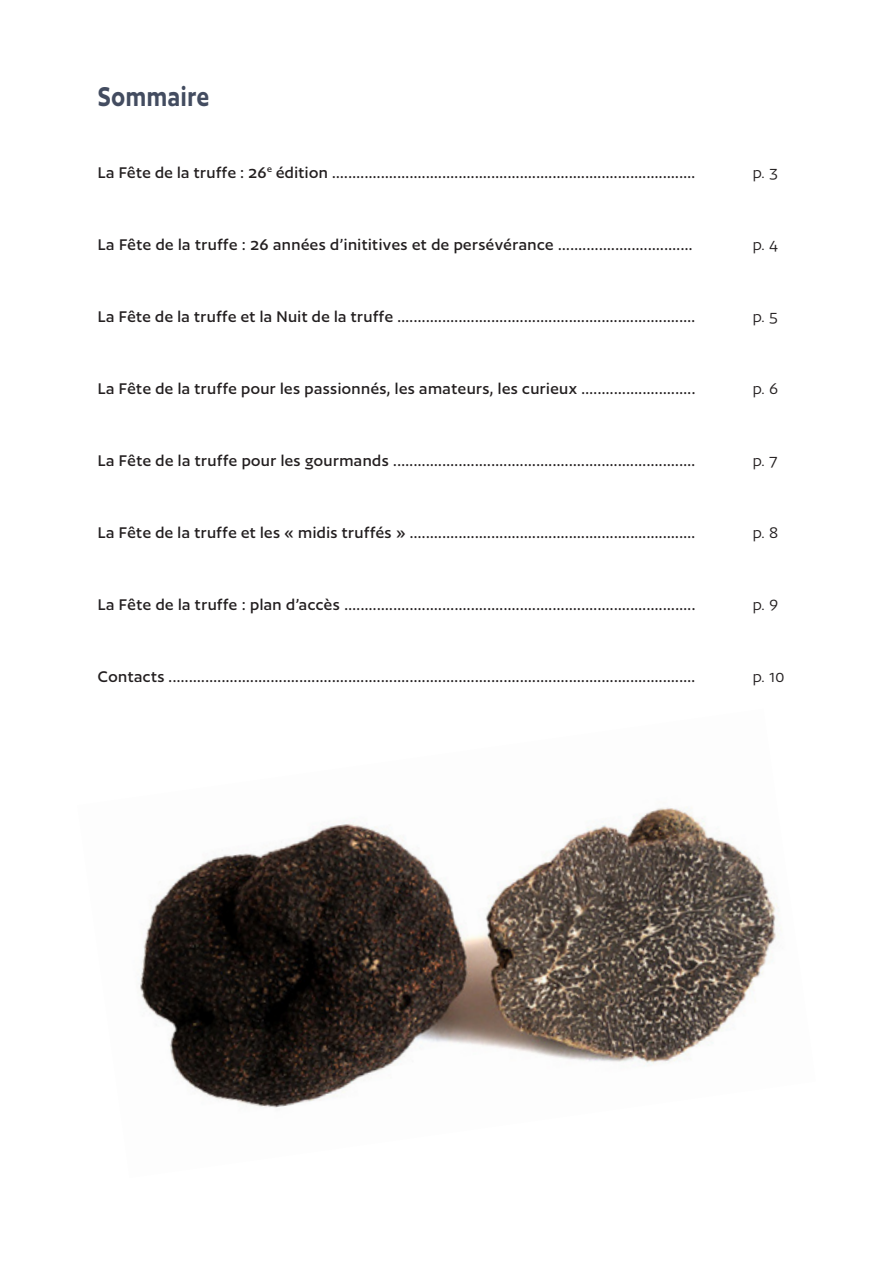
<style>
.page{position:relative;width:893px;height:1263px;background:#fff}
.page>*{position:absolute;margin:0;border:0;box-sizing:border-box;transform-origin:0 0}
.t1{font:600 31.5px "Author";letter-spacing:.025em;color:#434c60;scale:.83 1}
.t2{font:500 18px "Author";letter-spacing:.025em;color:#231f20}
.t3{font:18px "Author";color:#231f20}
</style>
<div class="page">
<img style="left:140px;top:807px;width:642px;height:301px">
<p class="t1" style="left:98px;top:81px;width:136px">Sommaire</p>
<p class="t2" style="left:98px;top:164px;width:599px">La Fête de la truffe : 26<sup>e</sup> édition .........................................................................................</p>
<p class="t3" style="left:753px;top:164px;width:27px">p. 3</p>
<p class="t2" style="left:98px;top:236px;width:596px">La Fête de la truffe : 26 années d’inititives et de persévérance .................................</p>
<p class="t3" style="left:753px;top:236px;width:27px">p. 4</p>
<p class="t2" style="left:98px;top:308px;width:599px">La Fête de la truffe et la Nuit de la truffe .........................................................................</p>
<p class="t3" style="left:753px;top:308px;width:27px">p. 5</p>
<p class="t2" style="left:98px;top:380px;width:599px">La Fête de la truffe pour les passionnés, les amateurs, les curieux ............................</p>
<p class="t3" style="left:753px;top:380px;width:27px">p. 6</p>
<p class="t2" style="left:98px;top:452px;width:599px">La Fête de la truffe pour les gourmands ..........................................................................</p>
<p class="t3" style="left:753px;top:452px;width:26px">p. 7</p>
<p class="t2" style="left:98px;top:524px;width:599px">La Fête de la truffe et les « midis truffés » ......................................................................</p>
<p class="t3" style="left:753px;top:524px;width:27px">p. 8</p>
<p class="t2" style="left:98px;top:596px;width:599px">La Fête de la truffe : plan d’accès ......................................................................................</p>
<p class="t3" style="left:753px;top:596px;width:27px">p. 9</p>
<p class="t2" style="left:98px;top:668px;width:599px">Contacts .................................................................................................................................</p>
<p class="t3" style="left:753px;top:668px;width:33px">p. 10</p>
</div>
